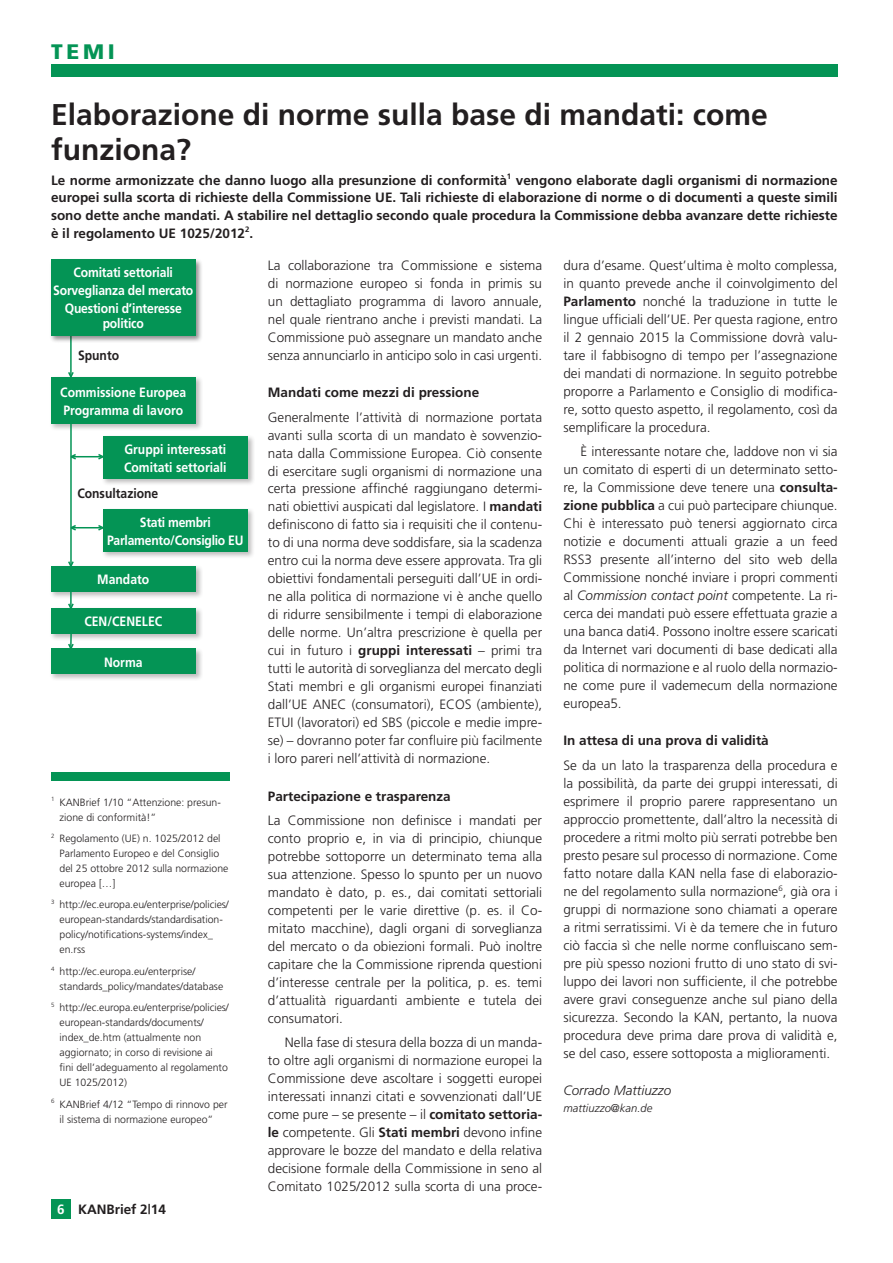
<style>
.page{position:relative;width:893px;height:1263px;background:#fff}
.page>*{position:absolute;margin:0;border:0;box-sizing:border-box;transform-origin:0 0}
.t1{font:700 30px/34.5px "Frutiger";color:#231f20}
.t2{font:900 21px "Frutiger";color:#049455}
.t3{font:300 13.5px/18px "Frutiger";color:#231f20;text-align:justify}
.t4{font:700 13.5px/17.5px "Frutiger";color:#231f20;text-align:justify}
.t5{font:700 13.5px/18px "Frutiger";letter-spacing:-.015em;color:#fff;scale:.9 1}
.t6{font:700 13.5px "Frutiger";color:#231f20;scale:.9 1}
.t7{font:italic 300 13.5px "Frutiger";color:#231f20}
.t8{font:italic 300 11.25px "Frutiger";color:#231f20}
.t9{font:300 10.5px/15px "Frutiger";color:#231f20}
.s1{color:#fff}
.s2{font-weight:700}
.s3{font-style:italic}
</style>
<div class="page">
<div style="left:51px;top:64px;width:787px;height:13px;background:#049455"></div>
<div style="left:51px;top:1199px;width:20px;height:20px;background:#049455"></div>
<div style="left:51px;top:772px;width:179px;height:8px;background:#049455"></div>
<div style="left:49px;top:375px;width:154px;height:56px;background:#231f20;opacity:.3"></div>
<div style="left:51px;top:377px;width:145px;height:47px;background:#049455"></div>
<div style="left:101px;top:434px;width:154px;height:52px;background:#231f20;opacity:.3"></div>
<div style="left:103px;top:436px;width:145px;height:43px;background:#049455"></div>
<div style="left:101px;top:508px;width:154px;height:51px;background:#231f20;opacity:.3"></div>
<div style="left:103px;top:509px;width:145px;height:43px;background:#049455"></div>
<div style="left:49px;top:564px;width:154px;height:35px;background:#231f20;opacity:.3"></div>
<div style="left:51px;top:566px;width:145px;height:25px;background:#049455"></div>
<div style="left:49px;top:607px;width:154px;height:34px;background:#231f20;opacity:.3"></div>
<div style="left:51px;top:608px;width:145px;height:26px;background:#049455"></div>
<div style="left:49px;top:647px;width:154px;height:34px;background:#231f20;opacity:.3"></div>
<div style="left:51px;top:649px;width:145px;height:25px;background:#049455"></div>
<hr style="left:70px;top:333px;width:2px;height:42px;background:#049455">
<svg style="left:67px;top:370px;width:8px;height:7px"></svg>
<hr style="left:70px;top:419px;width:2px;height:146px;background:#049455">
<svg style="left:67px;top:560px;width:8px;height:6px"></svg>
<svg style="left:67px;top:591px;width:8px;height:17px"></svg>
<svg style="left:70px;top:452px;width:33px;height:9px"></svg>
<div style="left:49px;top:258px;width:154px;height:86px;background:#231f20;opacity:.5"></div>
<div style="left:51px;top:259px;width:145px;height:77px;background:#049455"></div>
<svg style="left:67px;top:634px;width:8px;height:15px"></svg>
<svg style="left:70px;top:523px;width:33px;height:9px"></svg>
<h2 class="t2" style="left:51px;top:39px;width:65px">TEMI</h2>
<h1 class="t1" style="left:51px;top:97px;width:718px">Elaborazione di norme sulla base di mandati: come funziona?</h1>
<p class="t4" style="left:51px;top:171px;width:788px">Le norme armonizzate che danno luogo alla presunzione di conformità<sup>1</sup> vengono elaborate dagli organismi di normazione europei sulla scorta di richieste della Commissione UE. Tali richieste di elaborazione di norme o di documenti a queste simili sono dette anche mandati. A stabilire nel dettaglio secondo quale procedura la Commissione debba avanzare dette richieste è il regolamento UE 1025/2012<sup>2</sup>.</p>
<p class="t5" style="left:53px;top:264px;width:157px;text-align:center">Comitati settoriali<br>Sorveglianza del mercato<br>Questioni d’interesse</p>
<p class="t5" style="left:103px;top:315px;width:47px">politico</p>
<p class="t6" style="left:78px;top:348px;width:47px">Spunto</p>
<p class="t5" style="left:60px;top:383px;width:142px">Commissione Europea<br>Programma di lavoro</p>
<p class="t5" style="left:124px;top:440px;width:116px">Gruppi interessati<br>Comitati settoriali</p>
<p class="t6" style="left:77px;top:486px;width:92px">Consultazione</p>
<p class="t5" style="left:107px;top:513px;width:153px;text-align:center">Stati membri<br>Parlamento/Consiglio EU</p>
<p class="t5" style="left:97px;top:570px;width:59px">Mandato</p>
<p class="t5" style="left:84px;top:612px;width:88px">CEN/CENELEC</p>
<p class="t5" style="left:104px;top:653px;width:44px">Norma</p>
<p class="t9" style="left:60px;top:794px;width:163px;text-indent:-8px"><sup>1</sup> KANBrief 1/10 “Attenzione: presun&shy;zione di conformità!”</p>
<p class="t9" style="left:60px;top:831px;width:171px;text-indent:-8px"><sup>2</sup> Regolamento (UE) n. 1025/2012 del<br>Parlamento Europeo e del Consiglio del 25 ottobre 2012 sulla normazione europea […]</p>
<p class="t9" style="left:60px;top:897px;width:171px;text-indent:-8px"><sup>3</sup> http://ec.europa.eu/enterprise/policies/ european-standards/standardisation&shy;policy/notifications-systems/index_ en.rss</p>
<p class="t9" style="left:60px;top:963px;width:165px;text-indent:-8px"><sup>4</sup> http://ec.europa.eu/enterprise/ standards_policy/mandates/database</p>
<p class="t9" style="left:60px;top:1000px;width:171px;text-indent:-8px"><sup>5</sup> http://ec.europa.eu/enterprise/policies/ european-standards/documents/ index_de.htm (attualmente non aggiornato; in corso di revisione ai fini dell’adeguamento al regolamento UE 1025/2012)</p>
<p class="t9" style="left:51px;top:1096px;width:178px;text-align:center"><sup>6</sup> KANBrief 4/12 “Tempo di rinnovo per il sistema di normazione europeo”</p>
<p class="t4" style="left:57px;top:1201px;width:110px"><span class="s1">6</span> KANBrief 2|14</p>
<p class="t3" style="left:268px;top:256px;width:276px">La collaborazione tra Commissione e sistema di normazione europeo si fonda in primis su un dettagliato programma di lavoro annuale, nel quale rientrano anche i previsti mandati. La Commissione può assegnare un mandato anche senza annunciarlo in anticipo solo in casi urgenti.</p>
<p class="t4" style="left:268px;top:383px;width:213px">Mandati come mezzi di pressione</p>
<p class="t3" style="left:268px;top:408px;width:276px">Generalmente l’attività di normazione portata avanti sulla scorta di un mandato è sovvenzio&shy;nata dalla Commissione Europea. Ciò consente di esercitare sugli organismi di normazione una certa pressione affinché raggiungano determi&shy;nati obiettivi auspicati dal legislatore. I <span class="s2">mandati </span>definiscono di fatto sia i requisiti che il contenu&shy;to di una norma deve soddisfare, sia la scadenza entro cui la norma deve essere approvata. Tra gli obiettivi fondamentali perseguiti dall’UE in ordi&shy;ne alla politica di normazione vi è anche quello di ridurre sensibilmente i tempi di elaborazione delle norme. Un’altra prescrizione è quella per cui in futuro i <span class="s2">gruppi interessati</span> – primi tra tutti le autorità di sorveglianza del mercato degli Stati membri e gli organismi europei finanziati dall’UE ANEC (consumatori), ECOS (ambiente), ETUI (lavoratori) ed SBS (piccole e medie impre&shy;se) – dovranno poter far confluire più facilmente i loro pareri nell’attività di normazione.</p>
<p class="t4" style="left:268px;top:787px;width:184px">Partecipazione e trasparenza</p>
<p class="t3" style="left:268px;top:811px;width:276px">La Commissione non definisce i mandati per conto proprio e, in via di principio, chiunque potrebbe sottoporre un determinato tema alla sua attenzione. Spesso lo spunto per un nuovo mandato è dato, p. es., dai comitati settoriali competenti per le varie direttive (p. es. il Co&shy;mitato macchine), dagli organi di sorveglianza del mercato o da obiezioni formali. Può inoltre capitare che la Commissione riprenda questioni d’interesse centrale per la politica, p. es. temi d’attualità riguardanti ambiente e tutela dei consumatori.</p>
<p class="t3" style="left:268px;top:1034px;width:276px;text-indent:17px">Nella fase di stesura della bozza di un manda&shy;to oltre agli organismi di normazione europei la Commissione deve ascoltare i soggetti europei interessati innanzi citati e sovvenzionati dall’UE come pure – se presente – il <span class="s2">comitato settoria&shy;le</span> competente. Gli <span class="s2">Stati membri</span> devono infine approvare le bozze del mandato e della relativa decisione formale della Commissione in seno al Comitato 1025/2012 sulla scorta di una proce-</p>
<p class="t3" style="left:563px;top:256px;width:276px">dura d’esame. Quest’ultima è molto complessa, in quanto prevede anche il coinvolgimento del <span class="s2">Parlamento</span> nonché la traduzione in tutte le lingue ufficiali dell’UE. Per questa ragione, entro il 2 gennaio 2015 la Commissione dovrà valu&shy;tare il fabbisogno di tempo per l’assegnazione dei mandati di normazione. In seguito potrebbe proporre a Parlamento e Consiglio di modifica&shy;re, sotto questo aspetto, il regolamento, così da semplificare la procedura.</p>
<p class="t3" style="left:563px;top:442px;width:276px;text-indent:17px">È interessante notare che, laddove non vi sia un comitato di esperti di un determinato setto&shy;re, la Commissione deve tenere una <span class="s2">consulta&shy;zione pubblica</span> a cui può partecipare chiunque.<br>Chi è interessato può tenersi aggiornato circa notizie e documenti attuali grazie a un feed RSS3 presente all’interno del sito web della Commissione nonché inviare i propri commenti al <span class="s3">Commission contact point</span> competente. La ri&shy;cerca dei mandati può essere effettuata grazie a una banca dati4. Possono inoltre essere scaricati da Internet vari documenti di base dedicati alla politica di normazione e al ruolo della normazio&shy;ne come pure il vademecum della normazione europea5.</p>
<p class="t4" style="left:563px;top:732px;width:207px">In attesa di una prova di validità</p>
<p class="t3" style="left:563px;top:756px;width:276px">Se da un lato la trasparenza della procedura e la possibilità, da parte dei gruppi interessati, di esprimere il proprio parere rappresentano un approccio promettente, dall’altro la necessità di procedere a ritmi molto più serrati potrebbe ben presto pesare sul processo di normazione. Come fatto notare dalla KAN nella fase di elaborazio&shy;ne del regolamento sulla normazione<sup>6</sup>, già ora i gruppi di normazione sono chiamati a operare a ritmi serratissimi. Vi è da temere che in futuro ciò faccia sì che nelle norme confluiscano sem&shy;pre più spesso nozioni frutto di uno stato di svi&shy;luppo dei lavori non sufficiente, il che potrebbe avere gravi conseguenze anche sul piano della sicurezza. Secondo la KAN, pertanto, la nuova procedura deve prima dare prova di validità e, se del caso, essere sottoposta a miglioramenti.</p>
<p class="t7" style="left:563px;top:1082px;width:109px">Corrado Mattiuzzo</p>
<p class="t8" style="left:563px;top:1102px;width:90px">mattiuzzo@kan.de</p>
</div>
